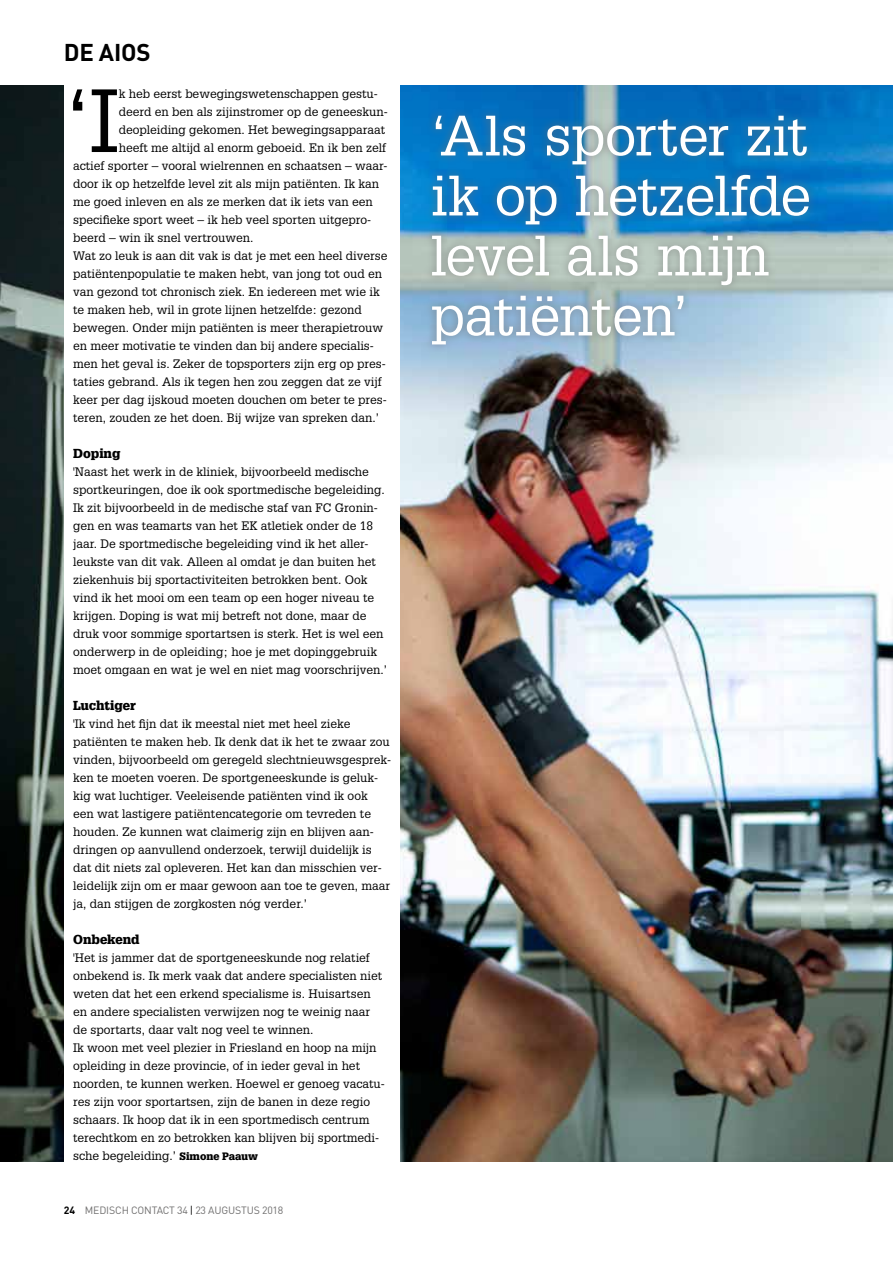
<style>
.page{position:relative;width:893px;height:1263px;background:#fff}
.page>*{position:absolute;margin:0;border:0;box-sizing:border-box;transform-origin:0 0}
.t1{font:87.45px "Glypha LT Std";color:#000}
.t2{font:55.5px/60px "Glypha LT Std";letter-spacing:-.015em;color:#fff}
.t3{font:700 24px "DINOT";letter-spacing:-.01em;color:#000}
.t4{font:900 12.75px "Glypha LT Std";color:#000}
.t5{font:12px/18px "Glypha LT Std";color:#000}
.t6{font:10.5px "DINOT";letter-spacing:-.015em;color:#706f6f}
.s1{font-weight:900;font-size:10.5px}
.s2{font-weight:700;color:#000}
.s3{color:#000}
</style>
<div class="page">
<img style="left:0;top:85px;width:893px;height:1076px">
<div style="left:64px;top:64px;width:336px;height:1116px;background:#fff"></div>
<div style="left:423px;top:106px;width:395px;height:248px;background:#706f6f;opacity:.53"></div>
<h3 class="t3" style="left:64px;top:36px;width:88px">DE AIOS</h3>
<h1 class="t1" style="left:65px;top:68px;width:55px">‘I</h1>
<p class="t5" style="left:119px;top:84px;width:260px">k heb eerst bewegingswetenschappen gestu-</p>
<p class="t5" style="left:119px;top:102px;width:270px">deerd en ben als zijinstromer op de geneeskun-</p>
<p class="t5" style="left:119px;top:120px;width:268px">deopleiding gekomen. Het bewegingsapparaat</p>
<p class="t5" style="left:119px;top:138px;width:269px">heeft me altijd al enorm geboeid. En ik ben zelf</p>
<p class="t5" style="left:73px;top:156px;width:316px">actief sporter – vooral wielrennen en schaatsen – waar-</p>
<p class="t5" style="left:73px;top:174px;width:308px">door ik op hetzelfde level zit als mijn patiënten. Ik kan</p>
<p class="t5" style="left:73px;top:192px;width:301px">me goed inleven en als ze merken dat ik iets van een</p>
<p class="t5" style="left:73px;top:210px;width:299px">specifieke sport weet – ik heb veel sporten uitgepro-</p>
<p class="t5" style="left:73px;top:228px;width:182px">beerd – win ik snel vertrouwen.</p>
<p class="t5" style="left:73px;top:246px;width:316px">Wat zo leuk is aan dit vak is dat je met een heel diverse</p>
<p class="t5" style="left:73px;top:264px;width:310px">patiëntenpopulatie te maken hebt, van jong tot oud en</p>
<p class="t5" style="left:73px;top:282px;width:308px">van gezond tot chronisch ziek. En iedereen met wie ik</p>
<p class="t5" style="left:73px;top:300px;width:290px">te maken heb, wil in grote lijnen hetzelfde: gezond</p>
<p class="t5" style="left:73px;top:318px;width:312px">bewegen. Onder mijn patiënten is meer therapietrouw</p>
<p class="t5" style="left:73px;top:336px;width:302px">en meer motivatie te vinden dan bij andere specialis-</p>
<p class="t5" style="left:73px;top:354px;width:314px">men het geval is. Zeker de topsporters zijn erg op pres-</p>
<p class="t5" style="left:73px;top:372px;width:310px">taties gebrand. Als ik tegen hen zou zeggen dat ze vijf</p>
<p class="t5" style="left:73px;top:390px;width:315px">keer per dag ijskoud moeten douchen om beter te pres-</p>
<p class="t5" style="left:73px;top:408px;width:308px">teren, zouden ze het doen. Bij wijze van spreken dan.’</p>
<p class="t4" style="left:73px;top:446px;width:49px">Doping</p>
<p class="t5" style="left:73px;top:462px;width:315px">'Naast het werk in de kliniek, bijvoorbeeld medische sportkeuringen, doe ik ook sportmedische begeleiding.<br>Ik zit bijvoorbeeld in de medische staf van FC Gronin&shy;gen en was teamarts van het EK atletiek onder de 18 jaar. De sportmedische begeleiding vind ik het aller&shy;leukste van dit vak. Alleen al omdat je dan buiten het ziekenhuis bij sportactiviteiten betrokken bent. Ook vind ik het mooi om een team op een hoger niveau te krijgen. Doping is wat mij betreft not done, maar de druk voor sommige sportartsen is sterk. Het is wel een onderwerp in de opleiding; hoe je met dopinggebruik moet omgaan en wat je wel en niet mag voorschrijven.’</p>
<p class="t4" style="left:73px;top:698px;width:64px">Luchtiger</p>
<p class="t5" style="left:73px;top:714px;width:319px">'Ik vind het fijn dat ik meestal niet met heel zieke patiënten te maken heb. Ik denk dat ik het te zwaar zou vinden, bijvoorbeeld om geregeld slechtnieuwsgesprek&shy;ken te moeten voeren. De sportgeneeskunde is geluk&shy;kig wat luchtiger. Veeleisende patiënten vind ik ook een wat lastigere patiëntencategorie om tevreden te houden. Ze kunnen wat claimerig zijn en blijven aan&shy;dringen op aanvullend onderzoek, terwijl duidelijk is dat dit niets zal opleveren. Het kan dan misschien ver&shy;leidelijk zijn om er maar gewoon aan toe te geven, maar ja, dan stijgen de zorgkosten nóg verder.’</p>
<p class="t4" style="left:73px;top:932px;width:68px">Onbekend</p>
<p class="t5" style="left:73px;top:948px;width:313px">'Het is jammer dat de sportgeneeskunde nog relatief onbekend is. Ik merk vaak dat andere specialisten niet weten dat het een erkend specialisme is. Huisartsen en andere specialisten verwijzen nog te weinig naar de sportarts, daar valt nog veel te winnen.<br>Ik woon met veel plezier in Friesland en hoop na mijn opleiding in deze provincie, of in ieder geval in het noorden, te kunnen werken. Hoewel er genoeg vacatu&shy;res zijn voor sportartsen, zijn de banen in deze regio schaars. Ik hoop dat ik in een sportmedisch centrum terechtkom en zo betrokken kan blijven bij sportmedi&shy;sche begeleiding.’ <span class="s1">Simone Paauw</span></p>
<p class="t6" style="left:64px;top:1204px;width:221px"><span class="s2">24</span> MEDISCH CONTACT 34 <span class="s3">|</span> 23 AUGUSTUS 2018</p>
<h2 class="t2" style="left:431px;top:105px;width:381px">‘Als sporter zit ik op hetzelfde level als mijn patiënten’</h2>
</div>
